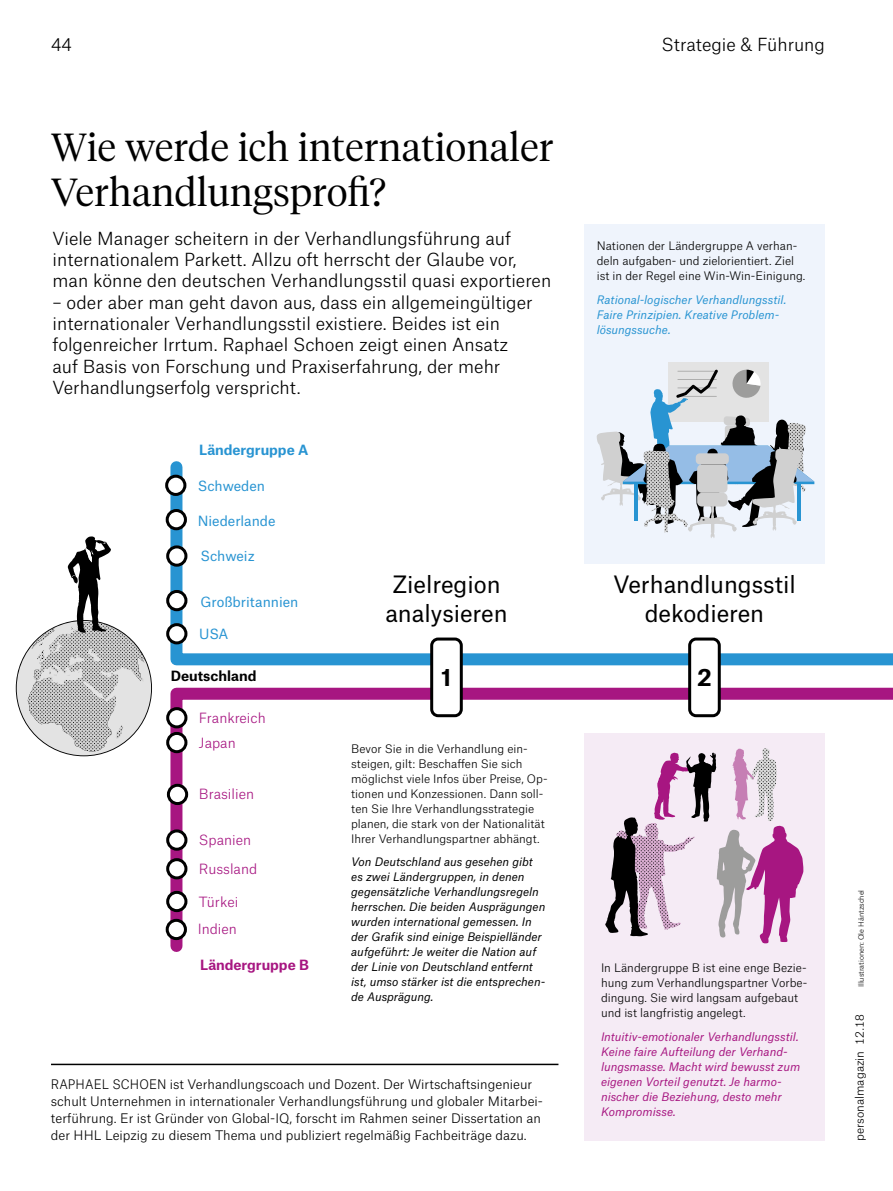
<style>
.page{position:relative;width:893px;height:1191px;background:#fff}
.page>*{position:absolute;margin:0;border:0;box-sizing:border-box;transform-origin:0 0}
.t1{font:300 39px/45px "Tiempos Headline";letter-spacing:.015em;color:#000}
.t2{font:22.8px/29.2px "Atlas Grotesk";letter-spacing:-.005em;color:#000;text-align:center}
.t3{font:700 22.8px "Atlas Grotesk";color:#000}
.t4{font:300 17.25px/21.3px "Atlas Grotesk";color:#000}
.t5{font:300 13.5px "Atlas Grotesk";color:#a71681}
.t6{font:13.5px "Atlas Grotesk";color:#2894d2}
.t7{font:700 13.5px "Atlas Grotesk";color:#2894d2}
.t8{font:700 13.5px "Atlas Grotesk";color:#a71681}
.t9{font:700 13.5px "Atlas Grotesk";color:#000}
.t10{font:300 12.6px/17px "Atlas Grotesk";color:#000;scale:.93 1}
.t11{font:300 11.25px/15px "Atlas Grotesk";color:#000}
.t12{font:italic 11.25px/15px "Atlas Grotesk";color:#000}
.t13{font:italic 11.25px/15px "Atlas Grotesk";color:#a71681}
.t14{font:italic 11.25px/15px "Atlas Grotesk";color:#2894d2}
.t15{font:300 7.05px "Atlas Grotesk";color:#000}
</style>
<div class="page">
<div style="left:584px;top:733px;width:241px;height:407px;background:#f5ebf5"></div>
<div style="left:584px;top:224px;width:241px;height:339px;background:#eff4fc"></div>
<hr style="left:51px;top:1063px;width:507px;height:2px;background:#000">
<svg style="left:165px;top:461px;width:728px;height:205px"></svg>
<svg style="left:165px;top:687px;width:728px;height:265px"></svg>
<div style="left:690px;top:639px;width:29px;height:76px;background:#fff;border-radius:6px"></div>
<div style="left:688px;top:637px;width:33px;height:80px;border:3px solid #000;border-radius:6px"></div>
<div style="left:167px;top:476px;width:18px;height:18px;background:#fff;border-radius:50%"></div>
<div style="left:165px;top:475px;width:21px;height:21px;border:3px solid #000;border-radius:50%"></div>
<svg style="left:167px;top:920px;width:18px;height:18px"></svg>
<div style="left:166px;top:918px;width:21px;height:22px;border:3px solid #000;border-radius:50%"></div>
<div style="left:168px;top:708px;width:18px;height:19px;background:#fff;border-radius:50%"></div>
<div style="left:166px;top:707px;width:21px;height:21px;border:3px solid #000;border-radius:50%"></div>
<div style="left:168px;top:624px;width:18px;height:19px;background:#fff;border-radius:50%"></div>
<div style="left:166px;top:623px;width:21px;height:21px;border:3px solid #000;border-radius:50%"></div>
<div style="left:168px;top:547px;width:18px;height:18px;background:#fff;border-radius:50%"></div>
<div style="left:166px;top:545px;width:21px;height:21px;border:3px solid #000;border-radius:50%"></div>
<div style="left:168px;top:591px;width:18px;height:19px;background:#fff;border-radius:50%"></div>
<div style="left:166px;top:590px;width:21px;height:21px;border:3px solid #000;border-radius:50%"></div>
<div style="left:167px;top:510px;width:18px;height:19px;background:#fff;border-radius:50%"></div>
<div style="left:166px;top:509px;width:21px;height:21px;border:3px solid #000;border-radius:50%"></div>
<div style="left:168px;top:733px;width:18px;height:18px;background:#fff;border-radius:50%"></div>
<div style="left:166px;top:732px;width:21px;height:21px;border:3px solid #000;border-radius:50%"></div>
<svg style="left:168px;top:785px;width:19px;height:18px"></svg>
<div style="left:167px;top:783px;width:21px;height:22px;border:3px solid #000;border-radius:50%"></div>
<div style="left:168px;top:831px;width:18px;height:18px;background:#fff;border-radius:50%"></div>
<div style="left:166px;top:829px;width:21px;height:21px;border:3px solid #000;border-radius:50%"></div>
<div style="left:168px;top:859px;width:18px;height:19px;background:#fff;border-radius:50%"></div>
<div style="left:166px;top:858px;width:21px;height:21px;border:3px solid #000;border-radius:50%"></div>
<div style="left:168px;top:892px;width:18px;height:18px;background:#fff;border-radius:50%"></div>
<div style="left:166px;top:891px;width:21px;height:21px;border:3px solid #000;border-radius:50%"></div>
<div style="left:432px;top:639px;width:29px;height:76px;background:#fff;border-radius:6px"></div>
<div style="left:430px;top:637px;width:33px;height:80px;border:3px solid #000;border-radius:6px"></div>
<div style="left:668px;top:363px;width:101px;height:59px;background:#e3e3e3"></div>
<svg style="left:596px;top:369px;width:218px;height:169px"></svg>
<svg style="left:605px;top:747px;width:199px;height:196px"></svg>
<svg style="left:17px;top:536px;width:134px;height:219px"></svg>
<h3 class="t4" style="left:51px;top:32px;width:22px">44</h3>
<h1 class="t1" style="left:51px;top:123px;width:504px">Wie werde ich internationaler<br>Verhandlungsprofi?</h1>
<h3 class="t4" style="left:53px;top:226px;width:500px">Viele Manager scheitern in der Verhandlungsführung auf internationalem Parkett. Allzu oft herrscht der Glaube vor, man könne den deutschen Verhandlungsstil quasi exportieren</h3>
<p class="t4" style="left:53px;top:290px;width:482px">– oder aber man geht davon aus, dass ein allgemeingültiger internationaler Verhandlungsstil existiere. Beides ist ein folgenreicher Irrtum. Raphael Schoen zeigt einen Ansatz auf Basis von Forschung und Praxiserfahrung, der mehr Verhandlungserfolg verspricht.</p>
<p class="t7" style="left:199px;top:439px;width:111px">Ländergruppe A</p>
<p class="t6" style="left:198px;top:475px;width:69px">Schweden</p>
<p class="t6" style="left:198px;top:509px;width:79px">Niederlande</p>
<p class="t6" style="left:200px;top:545px;width:56px">Schweiz</p>
<p class="t6" style="left:200px;top:590px;width:100px">Großbritannien</p>
<p class="t6" style="left:199px;top:623px;width:31px">USA</p>
<p class="t9" style="left:171px;top:665px;width:87px">Deutschland</p>
<p class="t5" style="left:199px;top:707px;width:68px">Frankreich</p>
<p class="t5" style="left:199px;top:732px;width:38px">Japan</p>
<p class="t5" style="left:199px;top:783px;width:57px">Brasilien</p>
<p class="t5" style="left:199px;top:829px;width:54px">Spanien</p>
<p class="t5" style="left:199px;top:858px;width:60px">Russland</p>
<p class="t5" style="left:199px;top:891px;width:41px">Türkei</p>
<p class="t5" style="left:198px;top:918px;width:41px">Indien</p>
<p class="t8" style="left:200px;top:954px;width:110px">Ländergruppe B</p>
<h2 class="t2" style="left:385px;top:567px;width:124px">Zielregion analysieren</h2>
<h2 class="t3" style="left:442px;top:659px;width:11px">1</h2>
<p class="t11" style="left:351px;top:740px;width:198px">Bevor Sie in die Verhandlung ein&shy;steigen, gilt: Beschaffen Sie sich möglichst viele Infos über Preise, Op&shy;tionen und Konzessionen. Dann soll&shy;ten Sie Ihre Verhandlungsstrategie planen, die stark von der Nationalität Ihrer Verhandlungspartner abhängt.</p>
<p class="t12" style="left:351px;top:853px;width:196px">Von Deutschland aus gesehen gibt es zwei Ländergruppen, in denen gegensätzliche Verhandlungsregeln herrschen. Die beiden Ausprägungen wurden international gemessen. In der Grafik sind einige Beispielländer aufgeführt: Je weiter die Nation auf der Linie von Deutschland entfernt ist, umso stärker ist die entsprechen&shy;de Ausprägung.</p>
<p class="t10" style="left:51px;top:1074px;width:531px">RAPHAEL SCHOEN ist Verhandlungscoach und Dozent. Der Wirtschaftsingenieur schult Unternehmen in internationaler Verhandlungsführung und globaler Mitarbei&shy;terführung. Er ist Gründer von Global-IQ, forscht im Rahmen seiner Dissertation an der HHL Leipzig zu diesem Thema und publiziert regelmäßig Fachbeiträge dazu.</p>
<h3 class="t4" style="left:662px;top:32px;width:165px">Strategie &amp; Führung</h3>
<p class="t11" style="left:597px;top:237px;width:210px">Nationen der Ländergruppe A verhan&shy;deln aufgaben- und zielorientiert. Ziel ist in der Regel eine Win-Win-Einigung.</p>
<p class="t14" style="left:597px;top:291px;width:191px">Rational-logischer Verhandlungsstil.<br>Faire Prinzipien. Kreative Problem&shy;lösungssuche.</p>
<h2 class="t2" style="left:613px;top:567px;width:184px">Verhandlungsstil dekodieren</h2>
<h2 class="t3" style="left:697px;top:659px;width:16px">2</h2>
<p class="t11" style="left:601px;top:959px;width:208px">In Ländergruppe B ist eine enge Bezie&shy;hung zum Verhandlungspartner Vorbe&shy;dingung. Sie wird langsam aufgebaut und ist langfristig angelegt.</p>
<p class="t13" style="left:601px;top:1027px;width:201px">Intuitiv-emotionaler Verhandlungsstil.<br>Keine faire Aufteilung der Verhand&shy;lungsmasse. Macht wird bewusst zum eigenen Vorteil genutzt. Je harmo&shy;nischer die Beziehung, desto mehr Kompromisse.</p>
<p class="t15" style="left:856px;top:987px;width:99px;rotate:-90deg">Illustrationen: Ole Häntzschel</p>
<p class="t11" style="left:851px;top:1141px;width:128px;rotate:-90deg">personalmagazin 12.18</p>
</div>
